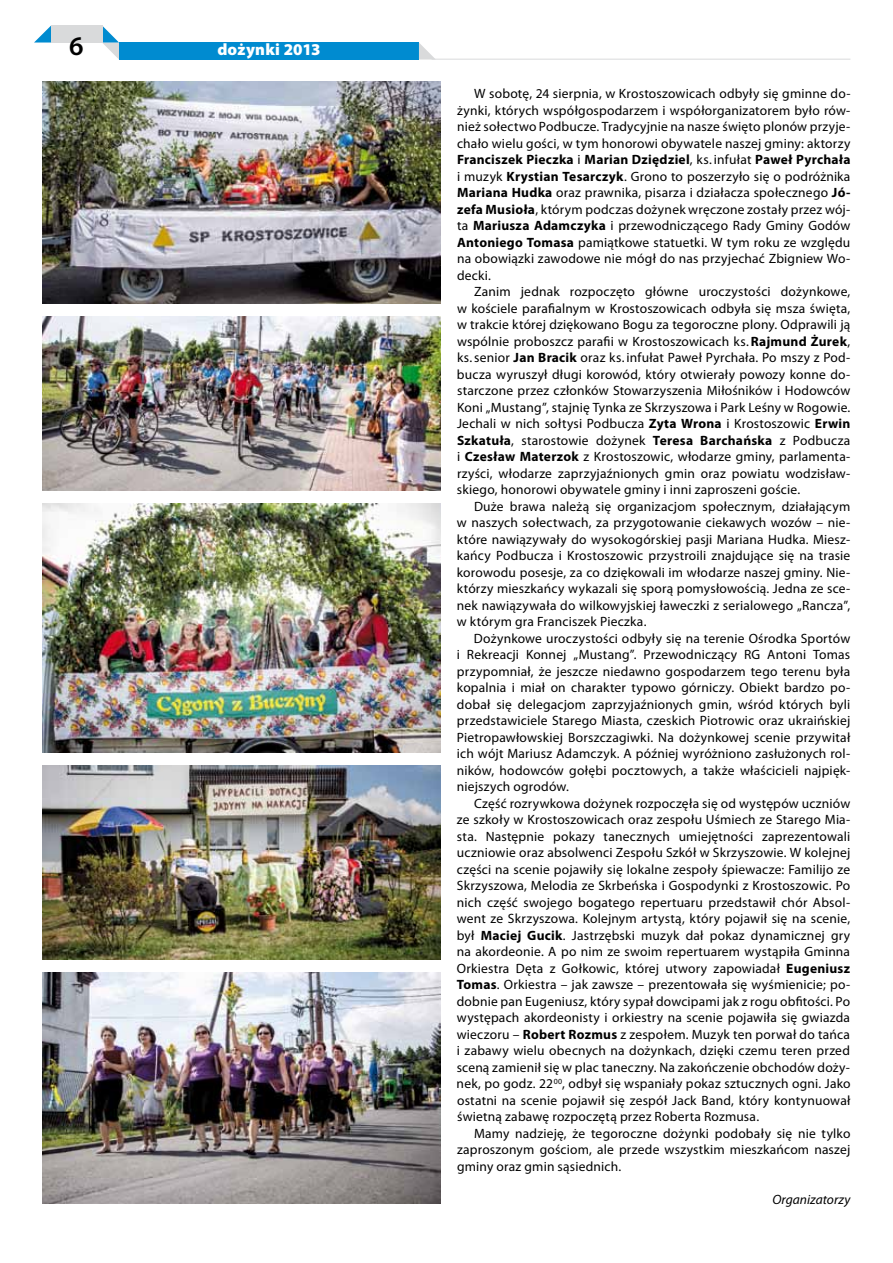
<style>
.page{position:relative;width:893px;height:1263px;background:#fff}
.page>*{position:absolute;margin:0;border:0;box-sizing:border-box;transform-origin:0 0}
.t1{font:600 27px "Myriad Pro";color:#000}
.t2{font:900 16.5px "Myriad Pro";letter-spacing:.015em;color:#fff}
.t3{font:13.5px/16.5px "Myriad Pro";letter-spacing:.015em;color:#000;text-align:justify}
.t4{font:italic 13.5px "Myriad Pro";color:#000}
.s1{font-weight:700}
</style>
<div class="page">
<div style="left:119px;top:43px;width:300px;height:17px;background:#008bd0"></div>
<svg style="left:102px;top:26px;width:17px;height:33px"></svg>
<svg style="left:419px;top:43px;width:17px;height:17px"></svg>
<svg style="left:34px;top:26px;width:17px;height:17px"></svg>
<div style="left:51px;top:26px;width:51px;height:17px;background:#d9dadb"></div>
<hr style="left:432px;top:59px;width:418px;height:1px;background:#d9dadb">
<img style="left:43px;top:503px;width:397px;height:250px">
<img style="left:43px;top:317px;width:397px;height:173px">
<img style="left:43px;top:765px;width:397px;height:195px">
<img style="left:43px;top:82px;width:397px;height:222px">
<img style="left:43px;top:972px;width:397px;height:232px">
<h1 class="t1" style="left:69px;top:29px;width:16px">6</h1>
<p class="t2" style="left:217px;top:40px;width:105px">dożynki 2013</p>
<p class="t3" style="left:457px;top:85px;width:395px;text-indent:17px">W sobotę, 24 sierpnia, w Krostoszowicach odbyły się gminne do&shy;żynki, których współgospodarzem i współorganizatorem było rów&shy;nież sołectwo Podbucze. Tradycyjnie na nasze święto plonów przyje&shy;chało wielu gości, w tym honorowi obywatele naszej gminy: aktorzy <span class="s1">Franciszek Pieczka</span> i <span class="s1">Marian Dziędziel</span>, ks. infułat <span class="s1">Paweł Pyrchała </span>i muzyk <span class="s1">Krystian Tesarczyk</span>. Grono to poszerzyło się o podróżnika <span class="s1">Mariana Hudka</span> oraz prawnika, pisarza i działacza społecznego <span class="s1">Jó&shy;zefa Musioła</span>, którym podczas dożynek wręczone zostały przez wój&shy;ta <span class="s1">Mariusza Adamczyka</span> i przewodniczącego Rady Gminy Godów <span class="s1">Antoniego Tomasa</span> pamiątkowe statuetki. W tym roku ze względu na obowiązki zawodowe nie mógł do nas przyjechać Zbigniew Wo&shy;decki.</p>
<p class="t3" style="left:457px;top:283px;width:395px;text-indent:17px">Zanim jednak rozpoczęto główne uroczystości dożynkowe, w kościele parafialnym w Krostoszowicach odbyła się msza święta, w trakcie której dziękowano Bogu za tegoroczne plony. Odprawili ją wspólnie proboszcz parafii w Krostoszowicach ks.<span class="s1">Rajmund Żurek</span>, ks.senior <span class="s1">Jan Bracik</span> oraz ks. infułat Paweł Pyrchała. Po mszy z Pod&shy;bucza wyruszył długi korowód, który otwierały powozy konne do&shy;starczone przez członków Stowarzyszenia Miłośników i Hodowców Koni „Mustang”, stajnię Tynka ze Skrzyszowa i Park Leśny w Rogowie.<br>Jechali w nich sołtysi Podbucza <span class="s1">Zyta Wrona</span> i Krostoszowic <span class="s1">Erwin Szkatuła</span>, starostowie dożynek <span class="s1">Teresa Barchańska</span> z Podbucza i <span class="s1">Czesław Materzok</span> z Krostoszowic, włodarze gminy, parlamenta&shy;rzyści, włodarze zaprzyjaźnionych gmin oraz powiatu wodzisław&shy;skiego, honorowi obywatele gminy i inni zaproszeni goście.</p>
<p class="t3" style="left:457px;top:498px;width:395px;text-indent:17px">Duże brawa należą się organizacjom społecznym, działającym w naszych sołectwach, za przygotowanie ciekawych wozów – nie&shy;które nawiązywały do wysokogórskiej pasji Mariana Hudka. Miesz&shy;kańcy Podbucza i Krostoszowic przystroili znajdujące się na trasie korowodu posesje, za co dziękowali im włodarze naszej gminy. Nie&shy;którzy mieszkańcy wykazali się sporą pomysłowością. Jedna ze sce&shy;nek nawiązywała do wilkowyjskiej ławeczki z serialowego „Rancza”, w którym gra Franciszek Pieczka.</p>
<p class="t3" style="left:457px;top:630px;width:395px;text-indent:17px">Dożynkowe uroczystości odbyły się na terenie Ośrodka Sportów i Rekreacji Konnej „Mustang”. Przewodniczący RG Antoni Tomas przypomniał, że jeszcze niedawno gospodarzem tego terenu była kopalnia i miał on charakter typowo górniczy. Obiekt bardzo po&shy;dobał się delegacjom zaprzyjaźnionych gmin, wśród których byli przedstawiciele Starego Miasta, czeskich Piotrowic oraz ukraińskiej Pietropawłowskiej Borszczagiwki. Na dożynkowej scenie przywitał ich wójt Mariusz Adamczyk. A później wyróżniono zasłużonych rol&shy;ników, hodowców gołębi pocztowych, a także właścicieli najpięk&shy;niejszych ogrodów.</p>
<p class="t3" style="left:457px;top:795px;width:395px;text-indent:17px">Część rozrywkowa dożynek rozpoczęła się od występów uczniów ze szkoły w Krostoszowicach oraz zespołu Uśmiech ze Starego Mia&shy;sta. Następnie pokazy tanecznych umiejętności zaprezentowali uczniowie oraz absolwenci Zespołu Szkół w Skrzyszowie. W kolejnej części na scenie pojawiły się lokalne zespoły śpiewacze: Familijo ze Skrzyszowa, Melodia ze Skrbeńska i Gospodynki z Krostoszowic. Po nich część swojego bogatego repertuaru przedstawił chór Absol&shy;went ze Skrzyszowa. Kolejnym artystą, który pojawił się na scenie, był <span class="s1">Maciej Gucik</span>. Jastrzębski muzyk dał pokaz dynamicznej gry na akordeonie. A po nim ze swoim repertuarem wystąpiła Gminna Orkiestra Dęta z Gołkowic, której utwory zapowiadał <span class="s1">Eugeniusz Tomas</span>. Orkiestra – jak zawsze – prezentowała się wyśmienicie; po&shy;dobnie pan Eugeniusz, który sypał dowcipami jak z rogu obfitości. Po występach akordeonisty i orkiestry na scenie pojawiła się gwiazda wieczoru – <span class="s1">Robert Rozmus</span> z zespołem. Muzyk ten porwał do tańca i zabawy wielu obecnych na dożynkach, dzięki czemu teren przed sceną zamienił się w plac taneczny. Na zakończenie obchodów doży&shy;nek, po godz. 22<sup>00</sup>, odbył się wspaniały pokaz sztucznych ogni. Jako ostatni na scenie pojawił się zespół Jack Band, który kontynuował świetną zabawę rozpoczętą przez Roberta Rozmusa.</p>
<p class="t3" style="left:457px;top:1125px;width:395px;text-indent:17px">Mamy nadzieję, że tegoroczne dożynki podobały się nie tylko zaproszonym gościom, ale przede wszystkim mieszkańcom naszej gminy oraz gmin sąsiednich.</p>
<p class="t4" style="left:772px;top:1191px;width:80px">Organizatorzy</p>
</div>
